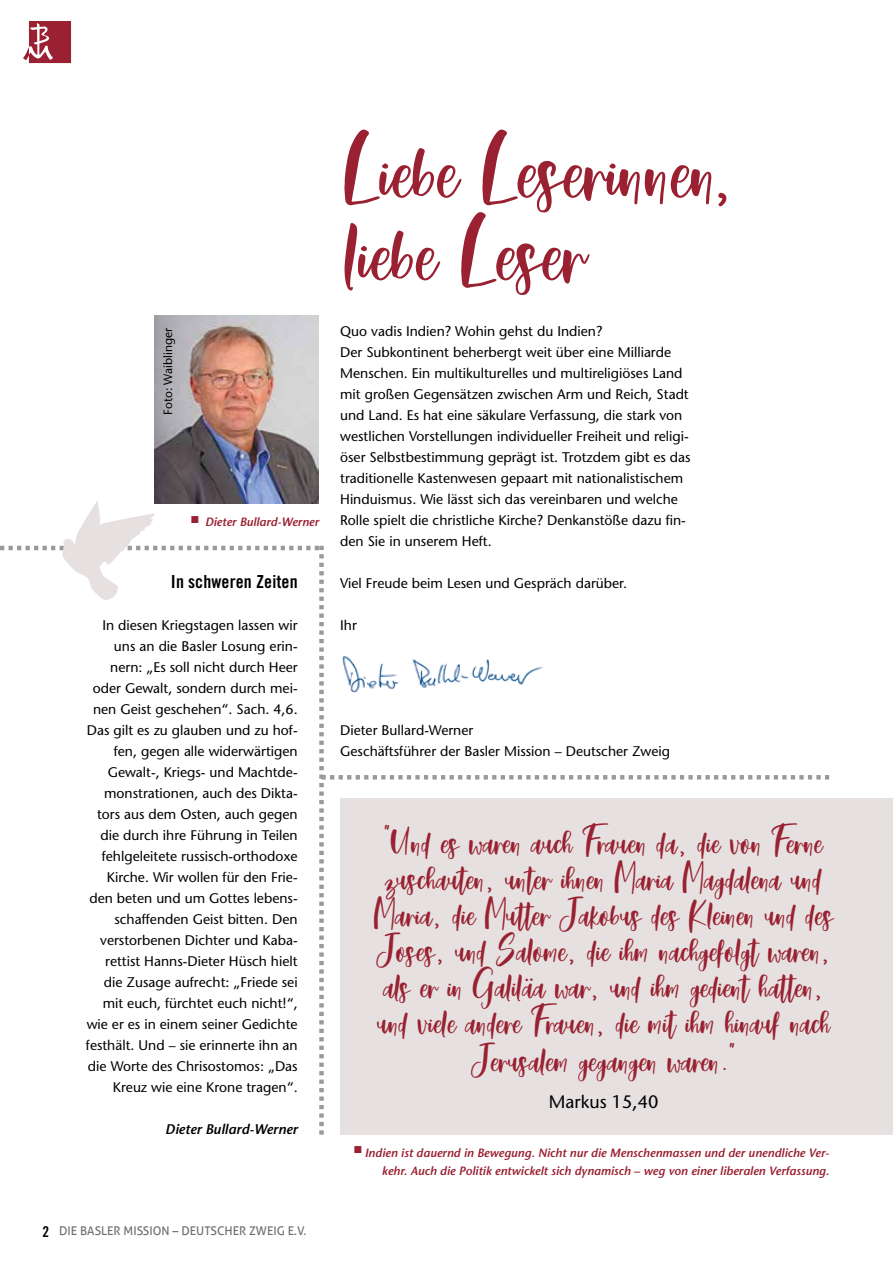
<style>
.page{position:relative;width:893px;height:1263px;background:#fff}
.page>*{position:absolute;margin:0;border:0;box-sizing:border-box;transform-origin:0 0}
.t1{font:90px/82.5px "Morning Glory";color:#992131}
.t2{font:36px/36.3px "Morning Glory";color:#992131;text-align:center}
.t3{font:18px "Trade Gothic LT Std Bd Cn 20";letter-spacing:.005em;color:#000}
.t4{font:18px "Stone Sans";color:#000}
.t5{font:13.95px/21px "Stone Sans";color:#000}
.t6{font:italic 600 13.95px "Stone Sans";color:#000}
.t7{font:italic 600 12px/18px "Stone Sans";color:#992131;text-align:right}
.t8{font:12px "Aller";color:#706f6f}
.t9{font:12px "Stone Sans";color:#000}
.s1{font-family:"Trade Gothic LT Std Bd Cn 20";font-size:15px;color:#000}
</style>
<div class="page">
<hr style="left:892px;top:0;width:1px;height:1263px;background:#b5b9bc">
<div style="left:340px;top:798px;width:553px;height:336px;background:#e6e1e0"></div>
<svg style="left:23px;top:21px;width:48px;height:42px"></svg>
<img style="left:155px;top:315px;width:164px;height:185px">
<svg style="left:0;top:500px;width:829px;height:634px"></svg>
<p class="t9" style="left:161px;top:415px;width:89px;rotate:-90deg">Foto: Waiblinger</p>
<p class="t7" style="left:191px;top:513px;width:130px"><sup>■</sup> Dieter Bullard-Werner</p>
<p class="t3" style="left:171px;top:571px;width:128px">In schweren Zeiten</p>
<p class="t5" style="left:86px;top:615px;width:213px;text-align:right">In diesen Kriegstagen lassen wir uns an die Basler Losung erin&shy;nern: „Es soll nicht durch Heer oder Gewalt, sondern durch mei&shy;nen Geist geschehen“. Sach. 4,6.<br>Das gilt es zu glauben und zu hof&shy;fen, gegen alle widerwärtigen<br>Gewalt-, Kriegs- und Machtde&shy;monstrationen, auch des Dikta&shy;tors aus dem Osten, auch gegen die durch ihre Führung in Teilen fehlgeleitete russisch-orthodoxe<br>Kirche. Wir wollen für den Frie&shy;den beten und um Gottes lebens&shy;schaffenden Geist bitten. Den verstorbenen Dichter und Kaba&shy;rettist Hanns-Dieter Hüsch hielt die Zusage aufrecht: „Friede sei mit euch, fürchtet euch nicht!“, wie er es in einem seiner Gedichte festhält. Und – sie erinnerte ihn an die Worte des Chrisostomos: „Das<br>Kreuz wie eine Krone tragen“.</p>
<p class="t6" style="left:165px;top:1121px;width:134px">Dieter Bullard-Werner</p>
<p class="t8" style="left:43px;top:1223px;width:265px"><span class="s1">2</span> DIE BASLER MISSION – DEUTSCHER ZWEIG E.V.</p>
<h1 class="t1" style="left:344px;top:127px;width:392px">Liebe Leserinnen, liebe Leser</h1>
<p class="t5" style="left:340px;top:321px;width:352px">Quo vadis Indien? Wohin gehst du Indien?<br>Der Subkontinent beherbergt weit über eine Milliarde Menschen. Ein multikulturelles und multireligiöses Land mit großen Gegensätzen zwischen Arm und Reich, Stadt und Land. Es hat eine säkulare Verfassung, die stark von westlichen Vorstellungen individueller Freiheit und religi&shy;öser Selbstbestimmung geprägt ist. Trotzdem gibt es das traditionelle Kastenwesen gepaart mit nationalistischem Hinduismus. Wie lässt sich das vereinbaren und welche Rolle spielt die christliche Kirche? Denkanstöße dazu fin&shy;den Sie in unserem Heft.</p>
<p class="t5" style="left:340px;top:573px;width:288px">Viel Freude beim Lesen und Gespräch darüber.</p>
<p class="t5" style="left:340px;top:615px;width:18px">Ihr</p>
<p class="t5" style="left:340px;top:720px;width:331px">Dieter Bullard-Werner<br>Geschäftsführer der Basler Mission – Deutscher Zweig</p>
<p class="t2" style="left:374px;top:823px;width:461px">"Und es waren auch Frauen da, die von Ferne zuschauten, unter ihnen Maria Magdalena und Maria, die Mutter Jakobus des Kleinen und des Joses, und Salome, die ihm nachgefolgt waren, als er in Galiläa war, und ihm gedient hatten, und viele andere Frauen, die mit ihm hinauf nach Jerusalem gegangen waren."</p>
<p class="t4" style="left:549px;top:1090px;width:111px">Markus 15,40</p>
<p class="t7" style="left:354px;top:1144px;width:477px"><sup>■</sup> Indien ist dauernd in Bewegung. Nicht nur die Menschenmassen und der unendliche Ver&shy;kehr. Auch die Politik entwickelt sich dynamisch – weg von einer liberalen Verfassung.</p>
</div>
